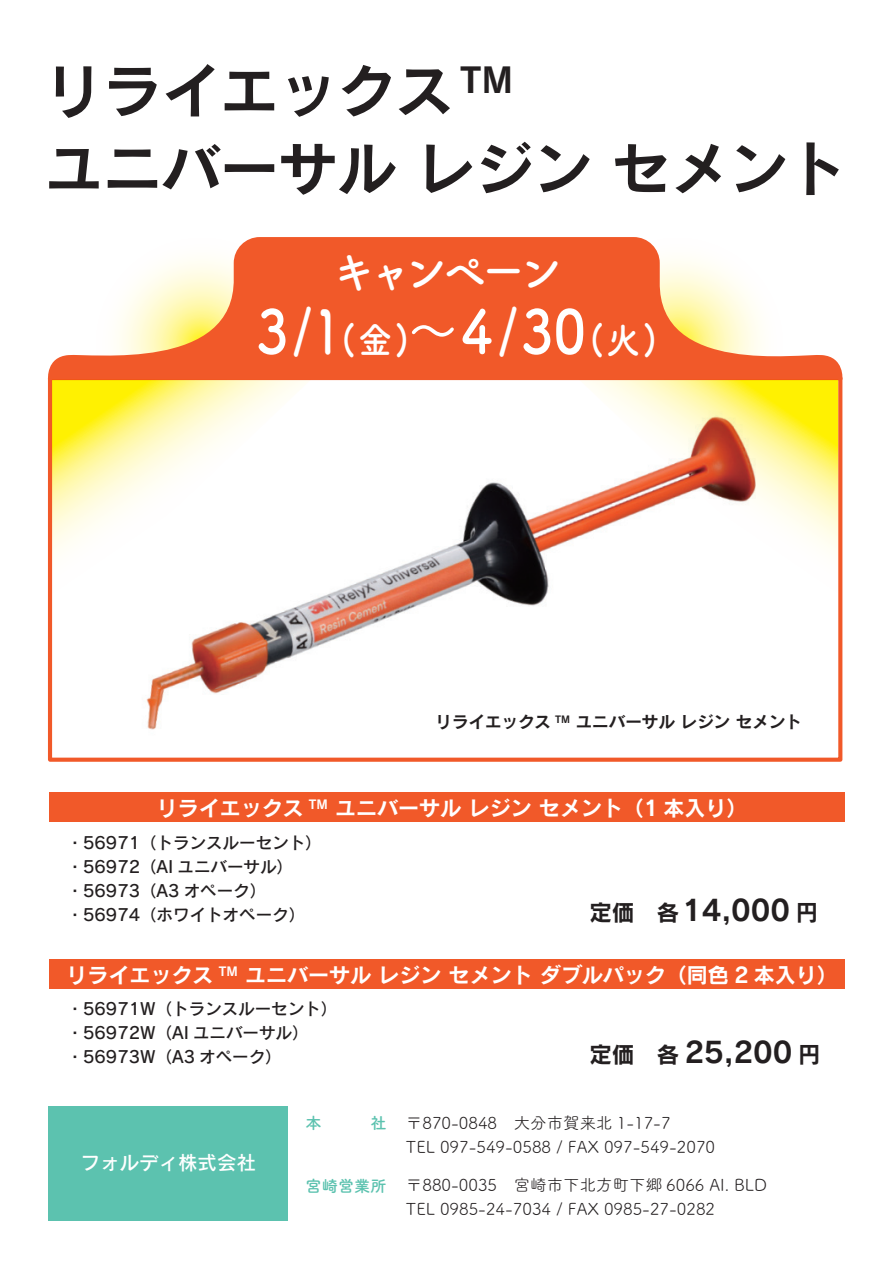
<style>
.page{position:relative;width:893px;height:1263px;background:#fff}
.page>*{position:absolute;margin:0;border:0;box-sizing:border-box;transform-origin:0 0}
.t1{font:60px "Tsuku A Rd Gothic Std B";color:#fff;scale:.9 1}
.t2{font:58.5px/78px "Rodin Pro B";color:#231f20}
.t3{font:44.7px "Tsuku A Rd Gothic Std B";letter-spacing:-.16em;color:#fff}
.t4{font:28.5px "Rodin Pro B";color:#231f20}
.t5{font:21px "Rodin Pro B";color:#fff}
.t6{font:19.5px "Rodin Pro DB";color:#fff}
.t7{font:16.5px/24px "Tsuku A Rd Gothic Std R";color:#231f20}
.t8{font:16.5px/24px "Rodin Pro DB";color:#231f20}
.t9{font:16.5px "Rodin Pro B";color:#231f20}
.s1{font-size:37.5px}
.s2{font-size:22.5px}
.s3{font-family:"Tsuku A Rd Gothic Std B";font-size:16.2px;color:#5cc2af}
</style>
<div class="page">
<div style="left:49px;top:959px;width:795px;height:29px;background:#f15929"></div>
<div style="left:49px;top:792px;width:795px;height:30px;background:#f15929"></div>
<div style="left:49px;top:1106px;width:239px;height:114px;background:#5cc2af"></div>
<svg style="left:47px;top:237px;width:796px;height:143px;fill:#f15929"></svg>
<img style="left:146px;top:482px;width:433px;height:248px">
<div style="left:48px;top:376px;width:794px;height:386px;border:4px solid #f15929"></div>
<svg style="left:52px;top:380px;width:259px;height:245px"></svg>
<svg style="left:579px;top:380px;width:259px;height:245px"></svg>
<h2 class="t2" style="left:45px;top:49px;width:802px">リライエックス <sup>TM<br></sup>ユニバーサル レジン セメント</h2>
<h3 class="t3" style="left:331px;top:236px;width:234px">キャンペーン</h3>
<h1 class="t1" style="left:246px;top:284px;width:459px">３/１<span class="s1">(金)</span>～４/30<span class="s1">(火)</span></h1>
<p class="t9" style="left:435px;top:711px;width:368px">リライエックス <sup>TM</sup> ユニバーサル レジン セメント</p>
<p class="t5" style="left:157px;top:794px;width:592px">リライエックス <sup>TM</sup> ユニバーサル レジン セメント（1 本入り）</p>
<p class="t8" style="left:67px;top:830px;width:256px">・56971（トランスルーセント）・56972（AI ユニバーサル）・56973（A3 オペーク）・56974（ホワイトオペーク）</p>
<h3 class="t4" style="left:589px;top:891px;width:230px"><span class="s2">定価　各</span>14,000 <span class="s2">円</span></h3>
<p class="t5" style="left:66px;top:961px;width:773px">リライエックス <sup>TM</sup> ユニバーサル レジン セメント ダブルパック（同色 2 本入り）</p>
<p class="t8" style="left:67px;top:996px;width:272px">・56971W（トランスルーセント）・56972W（AI ユニバーサル）・56973W（A3 オペーク）</p>
<p class="t6" style="left:81px;top:1150px;width:177px">フォルディ株式会社</p>
<h3 class="t4" style="left:589px;top:1033px;width:233px"><span class="s2">定価　各</span> 25,200 <span class="s2">円</span></h3>
<p class="t7" style="left:406px;top:1110px;width:311px">〒870-0848　大分市賀来北 1-17-7<br>TEL 097-549-0588 / FAX 097-549-2070</p>
<p class="t7" style="left:406px;top:1172px;width:363px;text-indent:-100px"><span class="s3">宮崎営業所</span> 〒880-0035　宮崎市下北方町下郷 6066 AI. BLD<br>TEL 0985-24-7034 / FAX 0985-27-0282</p>
</div>
